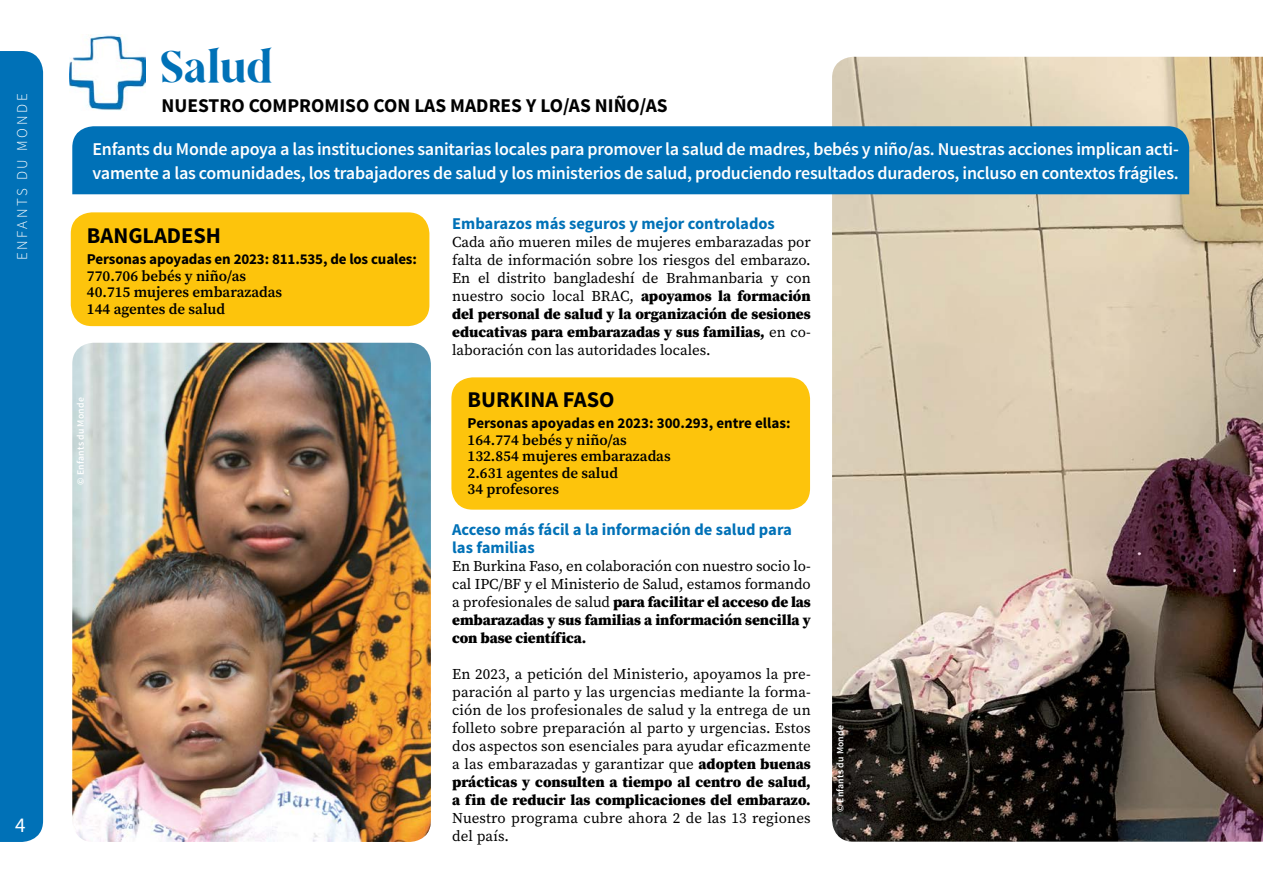
<style>
.page{position:relative;width:1263px;height:893px;background:#fff}
.page>*{position:absolute;margin:0;border:0;box-sizing:border-box;transform-origin:0 0}
.t1{font:45px "Aira";letter-spacing:.01em;color:#0071b7}
.t2{font:700 22.5px "Source Sans Pro";color:#000}
.t3{font:21px "Source Sans Pro";color:#fff}
.t4{font:700 19.5px "Source Sans Pro";color:#000}
.t5{font:600 18px/24px "Source Sans Pro";letter-spacing:-.015em;color:#fff}
.t6{font:700 16.5px/18px "Source Sans Pro";color:#0071b7}
.t7{font:15px/18px "Source Serif Pro";color:#000;text-align:justify}
.t8{font:600 15px/16.5px "Source Serif Pro";color:#000}
.t9{font:700 15px "Source Sans Pro";letter-spacing:-.01em;color:#000}
.t10{font:300 15px "Source Sans Pro";letter-spacing:.175em;color:#fff}
.t11{font:600 9.75px "Source Sans Pro";letter-spacing:.015em;color:#fff}
.s1{font-weight:900}
</style>
<div class="page">
<img style="left:832px;top:57px;width:431px;height:785px">
<div style="left:0;top:51px;width:43px;height:791px;background:#0071b7"></div>
<div style="left:72px;top:126px;width:1117px;height:68px;background:#0071b7"></div>
<div style="left:451px;top:377px;width:359px;height:133px;background:#fdc40c;border-radius:21px"></div>
<img style="left:70px;top:35px;width:75px;height:75px">
<div style="left:71px;top:212px;width:358px;height:114px;background:#fdc40c;border-radius:21px"></div>
<img style="left:72px;top:343px;width:359px;height:499px">
<p class="t10" style="left:13px;top:260px;width:168px;rotate:-90deg">ENFANTS DU MONDE</p>
<h3 class="t3" style="left:15px;top:812px;width:12px">4</h3>
<h1 class="t1" style="left:162px;top:43px;width:113px">Salud</h1>
<h3 class="t4" style="left:162px;top:93px;width:507px">NUESTRO COMPROMISO CON LAS MADRES Y LO/AS NIÑO/AS</h3>
<p class="t5" style="left:93px;top:137px;width:1088px">Enfants du Monde apoya a las instituciones sanitarias locales para promover la salud de madres, bebés y niño/as. Nuestras acciones implican acti&shy;vamente a las comunidades, los trabajadores de salud y los ministerios de salud, produciendo resultados duraderos, incluso en contextos frágiles.</p>
<h2 class="t2" style="left:87px;top:221px;width:136px">BANGLADESH</h2>
<p class="t9" style="left:87px;top:249px;width:331px">Personas apoyadas en 2023: 811.535, de los cuales:</p>
<p class="t8" style="left:87px;top:267px;width:197px">770.706 bebés y niño/as<br>40.715 mujeres embarazadas<br>144 agentes de salud</p>
<p class="t11" style="left:74px;top:484px;width:89px;rotate:-90deg">© Enfants du Monde</p>
<p class="t6" style="left:452px;top:215px;width:324px">Embarazos más seguros y mejor controlados</p>
<p class="t7" style="left:452px;top:233px;width:360px">Cada año mueren miles de mujeres embarazadas por falta de información sobre los riesgos del embarazo.<br>En el distrito bangladeshí de Brahmanbaria y con nuestro socio local BRAC, <span class="s1">apoyamos la formación del personal de salud y la organización de sesiones educativas para embarazadas y sus familias,</span> en co&shy;laboración con las autoridades locales.</p>
<h2 class="t2" style="left:468px;top:385px;width:148px">BURKINA FASO</h2>
<p class="t9" style="left:468px;top:413px;width:325px">Personas apoyadas en 2023: 300.293, entre ellas:</p>
<p class="t8" style="left:468px;top:431px;width:205px">164.774 bebés y niño/as<br>132.854 mujeres embarazadas<br>2.631 agentes de salud<br>34 profesores</p>
<p class="t6" style="left:452px;top:521px;width:341px">Acceso más fácil a la información de salud para las familias</p>
<p class="t7" style="left:452px;top:557px;width:360px">En Burkina Faso, en colaboración con nuestro socio lo&shy;cal IPC/BF y el Ministerio de Salud, estamos formando a profesionales de salud <span class="s1">para facilitar el acceso de las embarazadas y sus familias a información sencilla y con base científica.</span></p>
<p class="t7" style="left:452px;top:665px;width:360px">En 2023, a petición del Ministerio, apoyamos la pre&shy;paración al parto y las urgencias mediante la forma&shy;ción de los profesionales de salud y la entrega de un folleto sobre preparación al parto y urgencias. Estos dos aspectos son esenciales para ayudar eficazmente a las embarazadas y garantizar que <span class="s1">adopten buenas prácticas y consulten a tiempo al centro de salud, a fin de reducir las complicaciones del embarazo.</span></p>
<p class="t7" style="left:452px;top:809px;width:360px">Nuestro programa cubre ahora 2 de las 13 regiones del país.</p>
<p class="t11" style="left:834px;top:812px;width:89px;rotate:-90deg">© Enfants du Monde</p>
</div>
